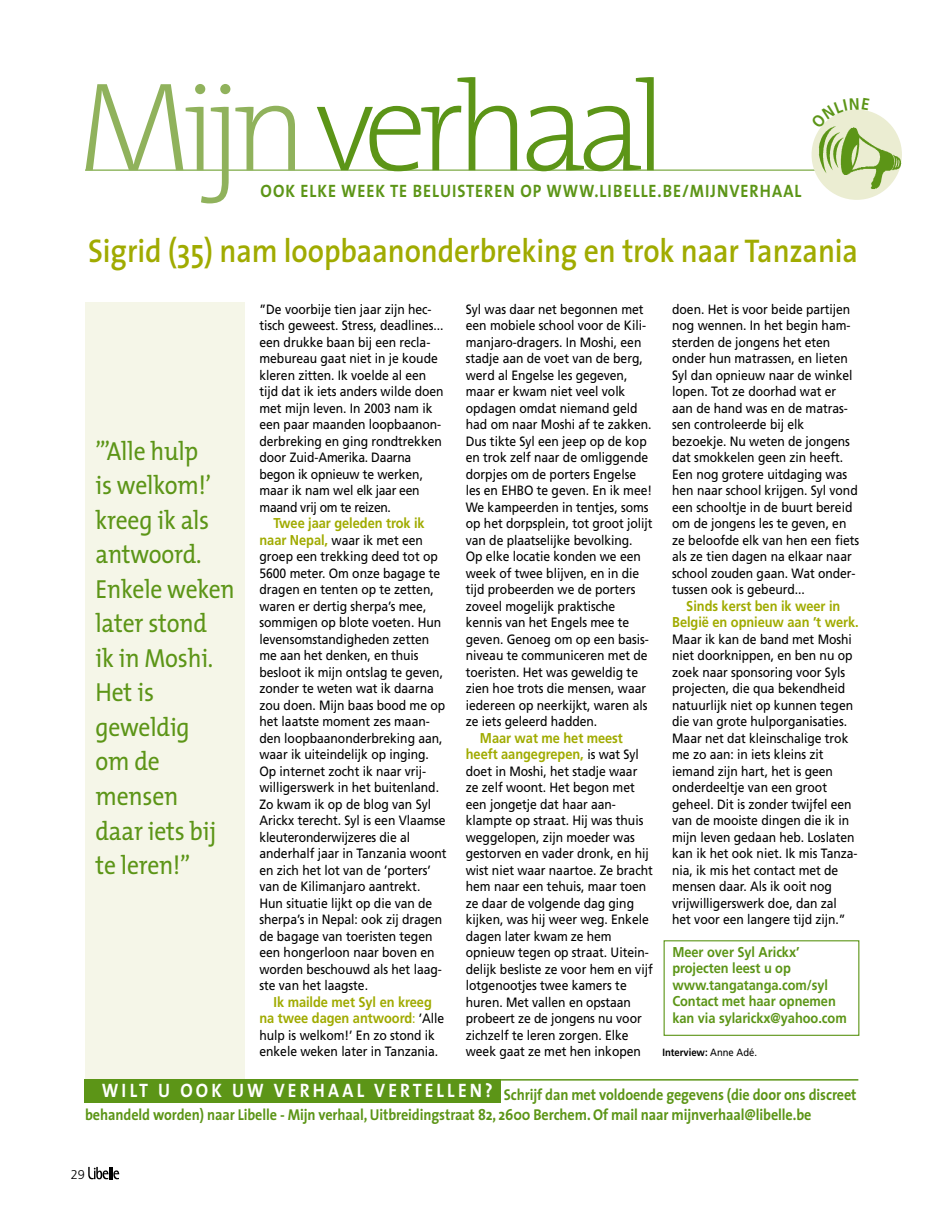
<style>
.page{position:relative;width:936px;height:1212px;background:#fff}
.page>*{position:absolute;margin:0;border:0;box-sizing:border-box;transform-origin:0 0}
.t1{font:200 127.5px "The Mix";letter-spacing:-.08em;color:#5c9517}
.t2{font:600 33px "The Sans";letter-spacing:-.005em;color:#a0ab00;scale:.9 1}
.t3{font:26.25px/34.5px "The Mix";letter-spacing:-.01em;color:#5c9517;scale:.9 1}
.t4{font:700 19.5px "The Sans";color:#fff;scale:.9 1}
.t5{font:700 18px "The Sans";letter-spacing:.06em;color:#5c9517;scale:.9 1}
.t6{font:700 15.75px/19.5px "The Sans";letter-spacing:-.005em;color:#5c9517;scale:.9 1}
.t7{font:700 14.25px/16.5px "Frutiger LT";letter-spacing:-.005em;color:#a0ab00;text-align:center;scale:.9 1}
.t8{font:700 14.25px/16.5px "Frutiger LT";letter-spacing:-.005em;color:#5c9517;scale:.9 1}
.t9{font:13.5px/16.5px "Frutiger LT";letter-spacing:-.005em;color:#000;scale:.9 1}
.t10{font:300 12.75px "Frutiger LT";color:#000}
.t11{font:700 10.5px "Frutiger LT";color:#000;scale:.9 1}
.s1{color:#90b25c}
.s2{font-weight:700;font-size:14.25px;color:#a0ab00}
.s3{font-weight:400;font-size:13.5px}
.s4{font-weight:400;font-size:13.5px;color:#000}
.s5{font-weight:400}
</style>
<div class="page">
<svg style="left:88px;top:1167px;width:31px;height:12px"></svg>
<hr style="left:85px;top:170px;width:774px;height:1px;background:#5c9517">
<div style="left:811px;top:109px;width:90px;height:91px;background:#ebedd2;border-radius:50%"></div>
<img style="left:808px;top:121px;width:94px;height:76px">
<div style="left:85px;top:302px;width:159px;height:785px;background:#f5f6e8"></div>
<hr style="left:84px;top:1079px;width:774px;height:1px;background:#5c9517">
<div style="left:84px;top:1079px;width:416px;height:24px;background:#5c9517"></div>
<div style="left:663px;top:940px;width:196px;height:96px;border:1px solid #5c9517"></div>
<svg style="left:810px;top:109px;width:59px;height:20px"></svg>
<h1 class="t1" style="left:77px;top:22px;width:590px"><span class="s1">Mijn</span> verhaal</h1>
<h3 class="t5" style="left:260px;top:176px;width:602px">ook elke week te beluisteren op www.libelle.be/MIJNverhaal</h3>
<h2 class="t2" style="left:88px;top:223px;width:857px">Sigrid (35) nam loopbaanonderbreking en trok naar Tanzania</h2>
<h3 class="t3" style="left:95px;top:433px;width:156px">”’Alle hulp<br>is welkom!’ kreeg ik als antwoord.<br>Enkele weken later stond<br>ik in Moshi.<br>Het is geweldig<br>om de mensen<br>daar iets bij te leren!”</h3>
<p class="t9" style="left:259px;top:301px;width:206px">”De voorbije tien jaar zijn hec&shy;tisch geweest. Stress, deadlines... een drukke baan bij een recla&shy;mebureau gaat niet in je koude kleren zitten. Ik voelde al een tijd dat ik iets anders wilde doen met mijn leven. In 2003 nam ik een paar maanden loopbaanon&shy;derbreking en ging rondtrekken door Zuid-Amerika. Daarna begon ik opnieuw te werken, maar ik nam wel elk jaar een maand vrij om te reizen.</p>
<p class="t7" style="left:273px;top:515px;width:169px">Twee jaar geleden trok ik</p>
<p class="t9" style="left:259px;top:532px;width:209px"><span class="s2">naar Nepal,</span> waar ik met een groep een trekking deed tot op<br>5600 meter. Om onze bagage te dragen en tenten op te zetten, waren er dertig sherpa’s mee, sommigen op blote voeten. Hun levensomstandigheden zetten me aan het denken, en thuis besloot ik mijn ontslag te geven, zonder te weten wat ik daarna zou doen. Mijn baas bood me op het laatste moment zes maan&shy;den loopbaanonderbreking aan, waar ik uiteindelijk op inging.<br>Op internet zocht ik naar vrij&shy;willigerswerk in het buitenland.<br>Zo kwam ik op de blog van Syl<br>Arickx terecht. Syl is een Vlaamse kleuteronderwijzeres die al anderhalf jaar in Tanzania woont en zich het lot van de ’porters’ van de Kilimanjaro aantrekt.<br>Hun situatie lijkt op die van de sherpa’s in Nepal: ook zij dragen de bagage van toeristen tegen een hongerloon naar boven en worden beschouwd als het laag&shy;ste van het laagste.</p>
<p class="t7" style="left:259px;top:993px;width:207px">Ik mailde met Syl en kreeg<br>na twee dagen antwoord<span class="s3">:</span> <span class="s4">’Alle</span></p>
<p class="t9" style="left:259px;top:1027px;width:200px">hulp is welkom!’ En zo stond ik enkele weken later in Tanzania.</p>
<p class="t9" style="left:466px;top:301px;width:209px">Syl was daar net begonnen met een mobiele school voor de Kili&shy;manjaro-dragers. In Moshi, een stadje aan de voet van de berg, werd al Engelse les gegeven, maar er kwam niet veel volk opdagen omdat niemand geld had om naar Moshi af te zakken.<br>Dus tikte Syl een jeep op de kop en trok zelf naar de omliggende dorpjes om de porters Engelse les en EHBO te geven. En ik mee!<br>We kampeerden in tentjes, soms op het dorpsplein, tot groot jolijt van de plaatselijke bevolking.<br>Op elke locatie konden we een week of twee blijven, en in die tijd probeerden we de porters zoveel mogelijk praktische kennis van het Engels mee te geven. Genoeg om op een basis&shy;niveau te communiceren met de toeristen. Het was geweldig te zien hoe trots die mensen, waar iedereen op neerkijkt, waren als ze iets geleerd hadden.</p>
<p class="t7" style="left:466px;top:729px;width:194px">Maar wat me het meest heeft aangegrepen, <span class="s4">is wat Syl</span></p>
<p class="t9" style="left:466px;top:763px;width:209px">doet in Moshi, het stadje waar ze zelf woont. Het begon met een jongetje dat haar aan&shy;klampte op straat. Hij was thuis weggelopen, zijn moeder was gestorven en vader dronk, en hij wist niet waar naartoe. Ze bracht hem naar een tehuis, maar toen ze daar de volgende dag ging kijken, was hij weer weg. Enkele dagen later kwam ze hem opnieuw tegen op straat. Uitein&shy;delijk besliste ze voor hem en vijf lotgenootjes twee kamers te huren. Met vallen en opstaan probeert ze de jongens nu voor zichzelf te leren zorgen. Elke week gaat ze met hen inkopen</p>
<p class="t9" style="left:672px;top:301px;width:209px">doen. Het is voor beide partijen nog wennen. In het begin ham&shy;sterden de jongens het eten onder hun matrassen, en lieten<br>Syl dan opnieuw naar de winkel lopen. Tot ze doorhad wat er aan de hand was en de matras&shy;sen controleerde bij elk bezoekje. Nu weten de jongens dat smokkelen geen zin heeft.<br>Een nog grotere uitdaging was hen naar school krijgen. Syl vond een schooltje in de buurt bereid om de jongens les te geven, en ze beloofde elk van hen een fiets als ze tien dagen na elkaar naar school zouden gaan. Wat onder&shy;tussen ook is gebeurd...</p>
<p class="t7" style="left:672px;top:597px;width:209px">Sinds kerst ben ik weer in<br>België en opnieuw aan ’t werk.</p>
<p class="t9" style="left:672px;top:631px;width:207px">Maar ik kan de band met Moshi niet doorknippen, en ben nu op zoek naar sponsoring voor Syls projecten, die qua bekendheid natuurlijk niet op kunnen tegen die van grote hulporganisaties.<br>Maar net dat kleinschalige trok me zo aan: in iets kleins zit iemand zijn hart, het is geen onderdeeltje van een groot geheel. Dit is zonder twijfel een van de mooiste dingen die ik in mijn leven gedaan heb. Loslaten kan ik het ook niet. Ik mis Tanza&shy;nia, ik mis het contact met de mensen daar. Als ik ooit nog vrijwilligerswerk doe, dan zal het voor een langere tijd zijn.”</p>
<p class="t8" style="left:672px;top:944px;width:195px">Meer over Syl Arickx’ projecten leest u op www.tangatanga.com/syl<br>Contact met haar opnemen kan via sylarickx@yahoo.com</p>
<p class="t11" style="left:662px;top:1046px;width:107px">Interview: <span class="s5">Anne Adé.</span></p>
<h3 class="t4" style="left:102px;top:1074px;width:14px">WILT</h3>
<h3 class="t4" style="left:158px;top:1074px;width:41px">U OOK</h3>
<h3 class="t4" style="left:232px;top:1074px;width:18px">UW</h3>
<h3 class="t4" style="left:274px;top:1074px;width:16px">VERHAAL</h3>
<h3 class="t4" style="left:374px;top:1074px;width:15px">VERTELLEN</h3>
<h3 class="t4" style="left:485px;top:1074px;width:10px">?</h3>
<p class="t6" style="left:85px;top:1085px;width:858px;text-indent:419px">Schrijf dan met voldoende gegevens (die door ons discreet behandeld worden) naar Libelle - Mijn verhaal, Uitbreidingstraat 82, 2600 Berchem. Of mail naar mijnverhaal@libelle.be</p>
<p class="t10" style="left:71px;top:1167px;width:16px">29</p>
</div>
